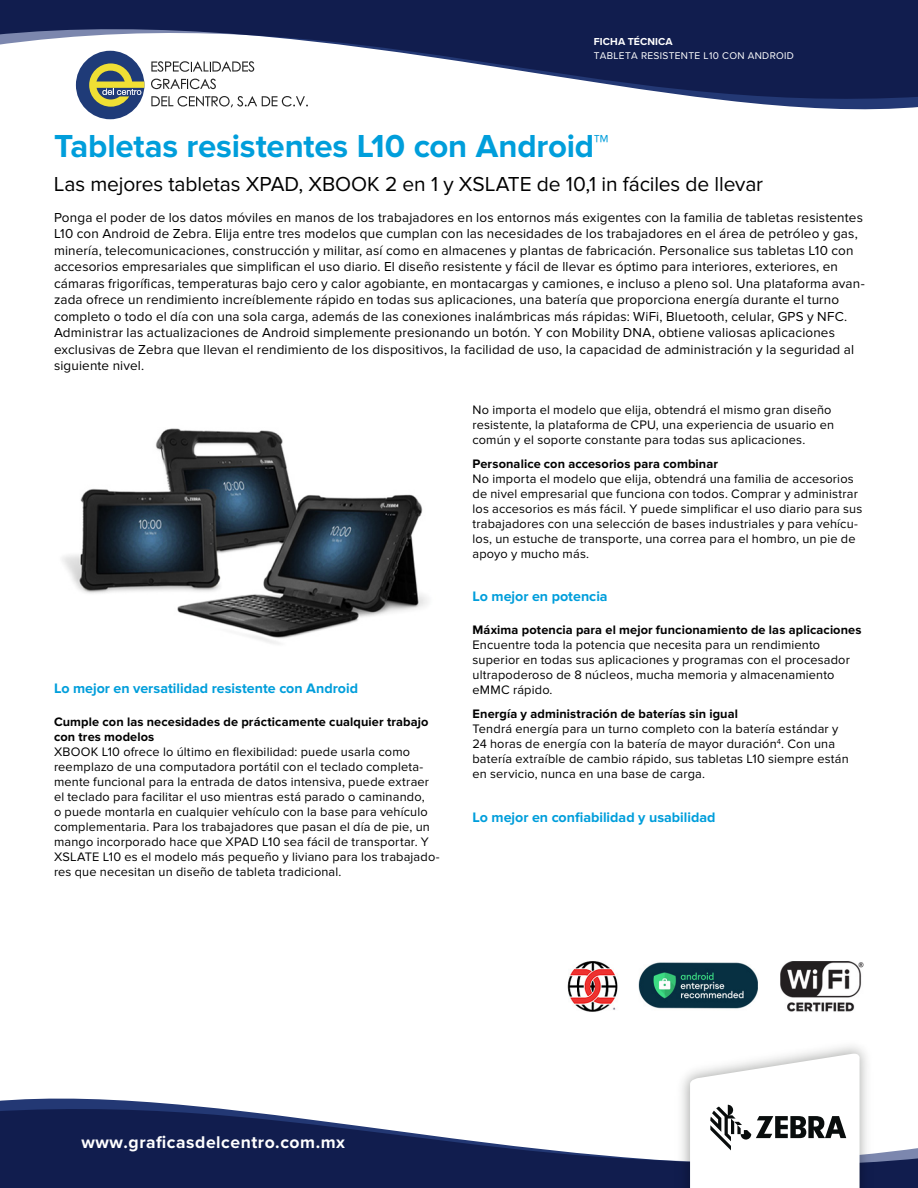
<style>
.page{position:relative;width:918px;height:1188px;background:#fff}
.page>*{position:absolute;margin:0;border:0;box-sizing:border-box;transform-origin:0 0}
.t1{font:700 33px "Proxima Nova";letter-spacing:-.005em;color:#009edb}
.t2{font:21px "Proxima Nova";letter-spacing:-.005em;color:#000}
.t3{font:700 17.55px "Proxima Nova";letter-spacing:.03em;color:#fff}
.t4{font:700 14.25px "Proxima Nova";color:#009edb}
.t5{font:13.5px/16.5px "Proxima Nova";letter-spacing:.01em;color:#000}
.t6{font:12.75px/15px "Proxima Nova";letter-spacing:.015em;color:#000}
.t7{font:700 12.75px/15px "Proxima Nova";letter-spacing:.01em;color:#000}
.t8{font:700 10.5px "Proxima Nova";letter-spacing:.01em;color:#fff}
.t9{font:10.2px "Proxima Nova";letter-spacing:.03em;color:#fff}
</style>
<div class="page">
<img style="left:567px;top:961px;width:297px;height:51px">
<img style="left:62px;top:428px;width:366px;height:216px">
<svg style="left:0;top:1098px;width:223px;height:11px;fill:#233874"></svg>
<svg style="left:0;top:1109px;width:918px;height:79px;fill:#111d4e"></svg>
<img style="left:672px;top:1046px;width:206px;height:142px">
<svg style="left:690px;top:1053px;width:170px;height:135px"></svg>
<svg style="left:79px;top:99px;width:839px;height:21px"></svg>
<svg style="left:0;top:0;width:918px;height:99px;fill:#111d4e"></svg>
<div style="left:76px;top:51px;width:68px;height:68px;background:#1f3b78;border-radius:50%"></div>
<svg style="left:89px;top:63px;width:55px;height:44px"></svg>
<svg style="left:151px;top:61px;width:103px;height:11px"></svg>
<svg style="left:151px;top:79px;width:65px;height:10px"></svg>
<svg style="left:151px;top:96px;width:157px;height:11px"></svg>
<p class="t8" style="left:594px;top:33px;width:80px">FICHA TÉCNICA</p>
<p class="t9" style="left:594px;top:48px;width:202px">TABLETA RESISTENTE L10 CON ANDROID</p>
<h1 class="t1" style="left:54px;top:127px;width:556px">Tabletas resistentes L10 con Android™</h1>
<h2 class="t2" style="left:54px;top:172px;width:711px">Las mejores tabletas XPAD, XBOOK 2 en 1 y XSLATE de 10,1 in fáciles de llevar</h2>
<p class="t5" style="left:54px;top:209px;width:812px">Ponga el poder de los datos móviles en manos de los trabajadores en los entornos más exigentes con la familia de tabletas resistentes L10 con Android de Zebra. Elija entre tres modelos que cumplan con las necesidades de los trabajadores en el área de petróleo y gas, minería, telecomunicaciones, construcción y militar, así como en almacenes y plantas de fabricación. Personalice sus tabletas L10 con accesorios empresariales que simplifican el uso diario. El diseño resistente y fácil de llevar es óptimo para interiores, exteriores, en cámaras frigoríficas, temperaturas bajo cero y calor agobiante, en montacargas y camiones, e incluso a pleno sol. Una plataforma avan&shy;zada ofrece un rendimiento increíblemente rápido en todas sus aplicaciones, una batería que proporciona energía durante el turno completo o todo el día con una sola carga, además de las conexiones inalámbricas más rápidas: WiFi, Bluetooth, celular, GPS y NFC.<br>Administrar las actualizaciones de Android simplemente presionando un botón. Y con Mobility DNA, obtiene valiosas aplicaciones exclusivas de Zebra que llevan el rendimiento de los dispositivos, la facilidad de uso, la capacidad de administración y la seguridad al siguiente nivel.</p>
<p class="t4" style="left:54px;top:680px;width:306px">Lo mejor en versatilidad resistente con Android</p>
<p class="t7" style="left:54px;top:715px;width:376px">Cumple con las necesidades de prácticamente cualquier trabajo con tres modelos</p>
<p class="t6" style="left:54px;top:745px;width:387px">XBOOK L10 ofrece lo último en flexibilidad: puede usarla como reemplazo de una computadora portátil con el teclado completa&shy;mente funcional para la entrada de datos intensiva, puede extraer el teclado para facilitar el uso mientras está parado o caminando,<br>o puede montarla en cualquier vehículo con la base para vehículo complementaria. Para los trabajadores que pasan el día de pie, un mango incorporado hace que XPAD L10 sea fácil de transportar. Y XSLATE L10 es el modelo más pequeño y liviano para los trabajado&shy;res que necesitan un diseño de tableta tradicional.</p>
<p class="t6" style="left:472px;top:402px;width:363px">No importa el modelo que elija, obtendrá el mismo gran diseño resistente, la plataforma de CPU, una experiencia de usuario en común y el soporte constante para todas sus aplicaciones.</p>
<p class="t7" style="left:472px;top:456px;width:247px">Personalice con accesorios para combinar</p>
<p class="t6" style="left:472px;top:471px;width:391px">No importa el modelo que elija, obtendrá una familia de accesorios de nivel empresarial que funciona con todos. Comprar y administrar los accesorios es más fácil. Y puede simplificar el uso diario para sus trabajadores con una selección de bases industriales y para vehícu&shy;los, un estuche de transporte, una correa para el hombro, un pie de apoyo y mucho más.</p>
<p class="t4" style="left:472px;top:588px;width:137px">Lo mejor en potencia</p>
<p class="t7" style="left:472px;top:623px;width:391px">Máxima potencia para el mejor funcionamiento de las aplicaciones</p>
<p class="t6" style="left:472px;top:638px;width:379px">Encuentre toda la potencia que necesita para un rendimiento superior en todas sus aplicaciones y programas con el procesador ultrapoderoso de 8 núcleos, mucha memoria y almacenamiento eMMC rápido.</p>
<p class="t7" style="left:472px;top:707px;width:267px">Energía y administración de baterías sin igual</p>
<p class="t6" style="left:472px;top:722px;width:378px">Tendrá energía para un turno completo con la batería estándar y 24 horas de energía con la batería de mayor duración<sup>4</sup>. Con una batería extraíble de cambio rápido, sus tabletas L10 siempre están en servicio, nunca en una base de carga.</p>
<p class="t4" style="left:472px;top:809px;width:245px">Lo mejor en confiabilidad y usabilidad</p>
<h3 class="t3" style="left:82px;top:1129px;width:265px">www.graficasdelcentro.com.mx</h3>
</div>
